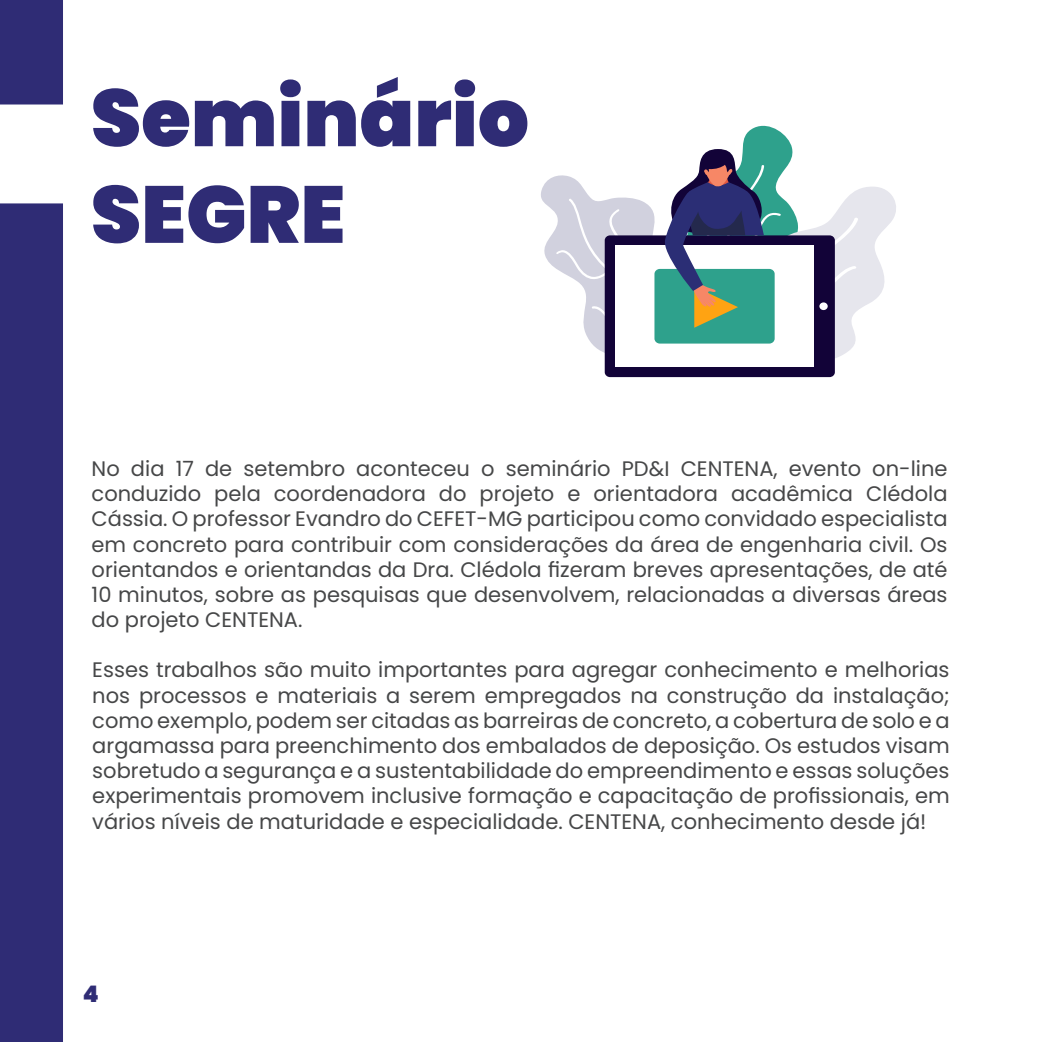
<style>
.page{position:relative;width:1042px;height:1042px;background:#fff}
.page>*{position:absolute;margin:0;border:0;box-sizing:border-box;transform-origin:0 0}
.t1{font:900 80.5px "Poppins";color:#2f2c75}
.t2{font:900 22.75px "Poppins";color:#2f2c75}
.t3{font:21px/25.2px "Poppins";color:#464748;text-align:justify}
</style>
<div class="page">
<div style="left:0;top:203px;width:63px;height:839px;background:#2f2c75"></div>
<div style="left:0;top:0;width:63px;height:104px;background:#2f2c75"></div>
<svg style="left:605px;top:235px;width:230px;height:142px;background:#342754"></svg>
<svg style="left:541px;top:125px;width:355px;height:240px"></svg>
<p class="t1" style="left:91px;top:71px;width:440px">Seminário</p>
<p class="t1" style="left:91px;top:168px;width:256px">SEGRE</p>
<p class="t3" style="left:92px;top:456px;width:857px">No dia 17 de setembro aconteceu o seminário PD&amp;I CENTENA, evento on-line conduzido pela coordenadora do projeto e orientadora acadêmica Clédola Cássia. O professor Evandro do CEFET-MG participou como convidado especialista em concreto para contribuir com considerações da área de engenharia civil. Os orientandos e orientandas da Dra. Clédola fizeram breves apresentações, de até 10 minutos, sobre as pesquisas que desenvolvem, relacionadas a diversas áreas do projeto CENTENA.</p>
<p class="t3" style="left:92px;top:657px;width:859px">Esses trabalhos são muito importantes para agregar conhecimento e melhorias nos processos e materiais a serem empregados na construção da instalação; como exemplo, podem ser citadas as barreiras de concreto, a cobertura de solo e a argamassa para preenchimento dos embalados de deposição. Os estudos visam sobretudo a segurança e a sustentabilidade do empreendimento e essas soluções experimentais promovem inclusive formação e capacitação de profissionais, em vários níveis de maturidade e especialidade. CENTENA, conhecimento desde já!</p>
<p class="t2" style="left:83px;top:980px;width:18px">4</p>
</div>
